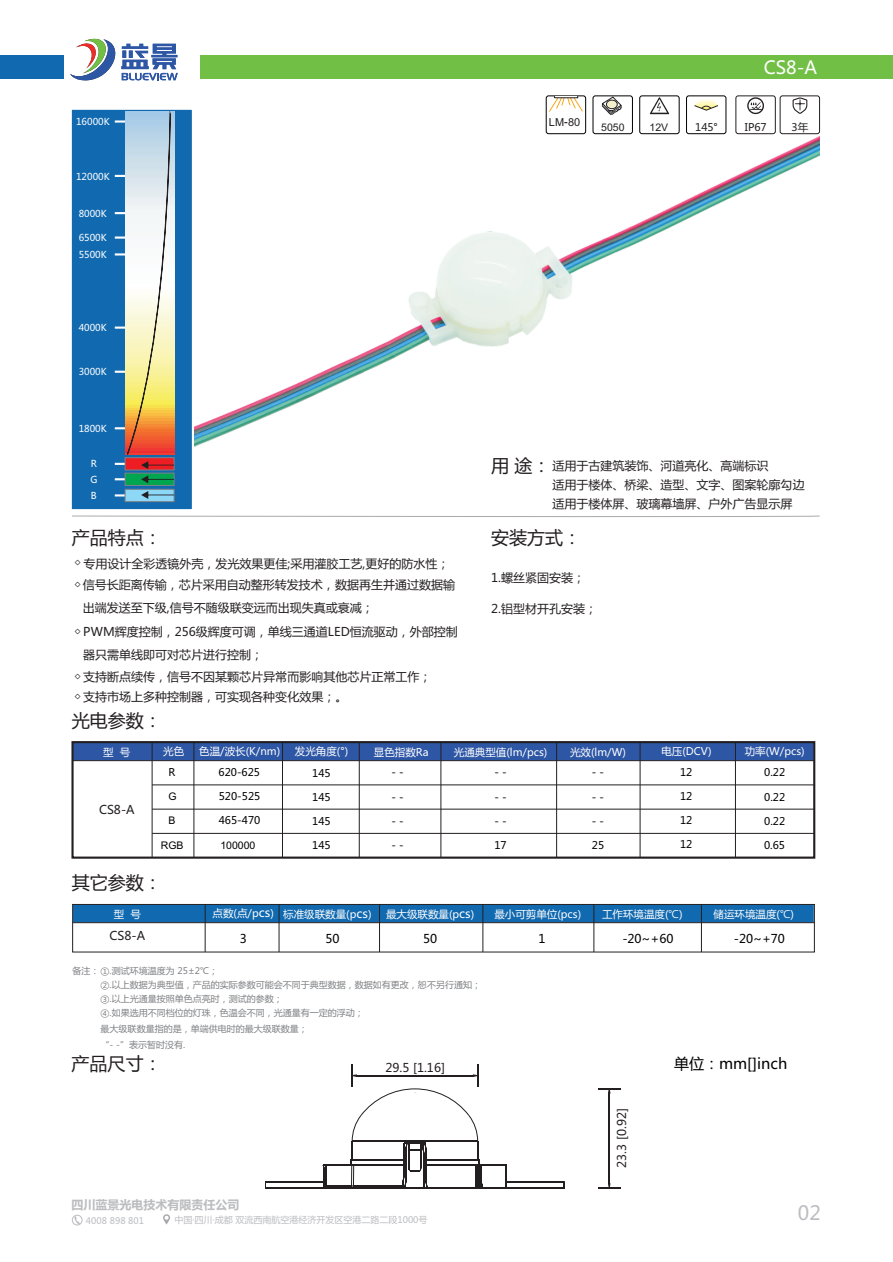
<style>
.page{position:relative;width:893px;height:1262px;background:#fff}
.page>*{position:absolute;margin:0;border:0;box-sizing:border-box;transform-origin:0 0}
.t1{font:19.5px "Microsoft Ya Hei";color:#bcbdc0}
.t2{font:18px "Microsoft Ya Hei";color:#231f20}
.t3{font:18px "Microsoft Ya Hei";color:#fff}
.t4{font:15px "Microsoft Ya Hei";color:#000}
.t5{font:12px/19.2px "Microsoft Ya Hei";color:#231f20}
.t6{font:12px "Microsoft Ya Hei";color:#000}
.t7{font:700 12px "Microsoft Ya Hei";color:#bcbdc0}
.t8{font:10.95px "Arial";color:#231f20}
.t9{font:10.5px "Microsoft Ya Hei";color:#fff}
.t10{font:10.5px "Microsoft Ya Hei";color:#000}
.t11{font:10.5px "Arial";color:#000}
.t12{font:10.5px "Microsoft Ya Hei";color:#231f20}
.t13{font:10.5px "Arial";color:#231f20}
.t14{font:9.45px/15.5px "Microsoft Ya Hei";color:#fff}
.t15{font:9px/14px "Microsoft Ya Hei";color:#808285}
.t16{font:9px "Microsoft Ya Hei";color:#bcbdc0}
.s1{color:#000}
.s2{font-family:"Adobe Gothic Std";font-weight:700}
.s3{font-size:12px}
.s4{font-family:"Microsoft Jheng Hei"}
</style>
<div class="page">
<div style="left:74px;top:744px;width:738px;height:18px;background:#2d56a5"></div>
<hr style="left:72px;top:760px;width:742px;height:1px;background:#231f20">
<hr style="left:152px;top:784px;width:662px;height:1px;background:#231f20">
<hr style="left:152px;top:809px;width:662px;height:1px;background:#231f20">
<hr style="left:152px;top:833px;width:662px;height:1px;background:#231f20">
<hr style="left:194px;top:742px;width:1px;height:115px;background:#231f20">
<hr style="left:359px;top:742px;width:1px;height:115px;background:#231f20">
<hr style="left:440px;top:742px;width:1px;height:115px;background:#231f20">
<hr style="left:556px;top:742px;width:1px;height:115px;background:#231f20">
<hr style="left:639px;top:742px;width:1px;height:115px;background:#231f20">
<hr style="left:735px;top:742px;width:1px;height:115px;background:#231f20">
<hr style="left:282px;top:742px;width:1px;height:115px;background:#231f20">
<div style="left:71px;top:741px;width:744px;height:117px;border:2px solid #231f20"></div>
<hr style="left:152px;top:742px;width:1px;height:115px;background:#231f20">
<img style="left:195px;top:55px;width:624px;height:392px">
<svg style="left:72px;top:515px;width:748px;height:2px"></svg>
<svg style="left:74px;top:1217px;width:6px;height:6px"></svg>
<svg style="left:163px;top:1214px;width:7px;height:10px"></svg>
<div style="left:72px;top:1215px;width:10px;height:10px;border:1px solid #bcbdc0;border-radius:50%"></div>
<div style="left:639px;top:96px;width:40px;height:38px;border:1px solid #000;border-radius:2px"></div>
<div style="left:686px;top:96px;width:40px;height:38px;border:1px solid #000;border-radius:2px"></div>
<svg style="left:694px;top:98px;width:24px;height:12px"></svg>
<div style="left:735px;top:96px;width:40px;height:38px;border:1px solid #231f20;border-radius:2px"></div>
<svg style="left:747px;top:97px;width:17px;height:17px"></svg>
<div style="left:780px;top:96px;width:39px;height:38px;border:1px solid #231f20;border-radius:2px"></div>
<svg style="left:792px;top:97px;width:15px;height:17px"></svg>
<svg style="left:71px;top:109px;width:124px;height:401px;background:#176cb1"></svg>
<svg style="left:116px;top:110px;width:58px;height:392px"></svg>
<div style="left:0;top:56px;width:64px;height:23px;background:#1169b0"></div>
<div style="left:200px;top:56px;width:693px;height:23px;background:#71bf44"></div>
<svg style="left:70px;top:38px;width:108px;height:43px"></svg>
<div style="left:74px;top:904px;width:741px;height:19px;background:#1169b0"></div>
<hr style="left:73px;top:922px;width:741px;height:1px;background:#231f20">
<hr style="left:205px;top:904px;width:1px;height:48px;background:#231f20">
<hr style="left:279px;top:904px;width:1px;height:48px;background:#231f20">
<div style="left:72px;top:904px;width:742px;height:48px;border:1px solid #231f20"></div>
<hr style="left:482px;top:904px;width:1px;height:48px;background:#231f20">
<hr style="left:379px;top:904px;width:1px;height:48px;background:#231f20">
<hr style="left:701px;top:904px;width:1px;height:48px;background:#231f20">
<hr style="left:593px;top:904px;width:1px;height:48px;background:#231f20">
<hr style="left:265px;top:1187px;width:59px;height:1px;background:#231f20">
<hr style="left:265px;top:1182px;width:59px;height:1px;background:#231f20">
<hr style="left:505px;top:1187px;width:59px;height:1px;background:#231f20">
<hr style="left:506px;top:1182px;width:58px;height:1px;background:#231f20">
<hr style="left:609px;top:1093px;width:1px;height:90px;background:#231f20">
<svg style="left:598px;top:1088px;width:22px;height:5px"></svg>
<svg style="left:598px;top:1183px;width:22px;height:6px"></svg>
<svg style="left:323px;top:1064px;width:183px;height:124px"></svg>
<svg style="left:649px;top:97px;width:20px;height:17px"></svg>
<p class="t14" style="left:76px;top:115px;width:35px">16000K</p>
<p class="t14" style="left:76px;top:169px;width:35px">12000K</p>
<p class="t14" style="left:79px;top:206px;width:30px">8000K</p>
<p class="t14" style="left:79px;top:231px;width:30px">6500K</p>
<p class="t14" style="left:79px;top:248px;width:30px">5500K</p>
<p class="t14" style="left:79px;top:321px;width:30px">4000K</p>
<p class="t14" style="left:79px;top:365px;width:30px">3000K</p>
<p class="t14" style="left:79px;top:421px;width:30px">1800K</p>
<p class="t14" style="left:90px;top:457px;width:9px">R<br>G</p>
<p class="t14" style="left:91px;top:488px;width:7px">B</p>
<h2 class="t2" style="left:72px;top:529px;width:91px">产品特点：</h2>
<p class="t5" style="left:74px;top:554px;width:377px"><span class="s1">◇</span> 专用设计全彩透镜外壳，发光效果更佳;采用灌胶工艺,更好的防水性；</p>
<p class="t5" style="left:74px;top:575px;width:382px"><span class="s1">◇</span>信号长距离传输，芯片采用自动整形转发技术，数据再生并通过数据输</p>
<p class="t5" style="left:83px;top:599px;width:292px">出端发送至下级,信号不随级联变远而出现失真或衰减；</p>
<p class="t5" style="left:74px;top:623px;width:385px"><span class="s1">◇</span> PWM辉度控制，256级辉度可调，单线三通道LED恒流驱动，外部控制</p>
<p class="t5" style="left:74px;top:667px;width:359px;line-height:20.2px"><span class="s1">◇</span> 支持断点续传，信号不因某颗芯片异常而影响其他芯片正常工作；<span class="s1">◇</span> 支持市场上多种控制器，可实现各种变化效果；。</p>
<p class="t5" style="left:83px;top:646px;width:181px">器只需单线即可对芯片进行控制；</p>
<h2 class="t2" style="left:72px;top:712px;width:91px">光电参数：</h2>
<p class="t8" style="left:549px;top:118px;width:33px">LM<span class="s2">-</span>80</p>
<p class="t13" style="left:601px;top:123px;width:25px">5050</p>
<h2 class="t3" style="left:763px;top:60px;width:55px">CS8-A</h2>
<p class="t13" style="left:649px;top:123px;width:20px">12V</p>
<p class="t12" style="left:695px;top:122px;width:24px">145°</p>
<p class="t12" style="left:745px;top:122px;width:23px">IP67</p>
<p class="t12" style="left:791px;top:122px;width:18px">3年</p>
<h2 class="t2" style="left:491px;top:457px;width:61px">用 途：</h2>
<p class="t5" style="left:552px;top:457px;width:254px">适用于古建筑装饰、河道亮化、高端标识<br>适用于楼体、桥梁、造型、文字、图案轮廓勾边适用于楼体屏、玻璃幕墙屏、户外广告显示屏</p>
<h2 class="t2" style="left:491px;top:529px;width:91px">安装方式：</h2>
<p class="t5" style="left:491px;top:569px;width:95px">1.螺丝紧固安装；</p>
<p class="t5" style="left:491px;top:599px;width:107px">2.铝型材开孔安装；</p>
<p class="t9" style="left:103px;top:747px;width:29px">型 号</p>
<p class="t9" style="left:374px;top:747px;width:56px">显色指数Ra</p>
<p class="t9" style="left:570px;top:747px;width:57px">光效(lm/W)</p>
<p class="t9" style="left:661px;top:746px;width:52px">电压(DCV)</p>
<p class="t9" style="left:744px;top:747px;width:62px">功率(W/pcs)</p>
<p class="t9" style="left:295px;top:746px;width:55px">发光角度(°)</p>
<p class="t9" style="left:199px;top:746px;width:82px">色温/波长(K/nm)</p>
<p class="t10" style="left:219px;top:791px;width:43px">520-525</p>
<p class="t10" style="left:219px;top:815px;width:43px">465-470</p>
<p class="t9" style="left:163px;top:746px;width:22px">光色</p>
<p class="t11" style="left:169px;top:792px;width:10px">G</p>
<p class="t9" style="left:454px;top:747px;width:95px">光通典型值(lm/pcs)</p>
<p class="t10" style="left:680px;top:767px;width:14px">12</p>
<p class="t10" style="left:680px;top:791px;width:14px">12</p>
<p class="t10" style="left:680px;top:815px;width:14px">12</p>
<p class="t10" style="left:680px;top:840px;width:14px">12</p>
<p class="t10" style="left:218px;top:767px;width:43px">620-625</p>
<p class="t10" style="left:391px;top:768px;width:14px">- -</p>
<p class="t10" style="left:494px;top:768px;width:14px">- -</p>
<p class="t10" style="left:592px;top:768px;width:14px">- -</p>
<p class="t10" style="left:764px;top:768px;width:23px">0.22</p>
<p class="t10" style="left:391px;top:792px;width:14px">- -</p>
<p class="t10" style="left:494px;top:792px;width:14px">- -</p>
<p class="t10" style="left:592px;top:792px;width:14px">- -</p>
<p class="t10" style="left:764px;top:792px;width:23px">0.22</p>
<p class="t10" style="left:391px;top:816px;width:14px">- -</p>
<p class="t10" style="left:494px;top:816px;width:14px">- -</p>
<p class="t10" style="left:592px;top:816px;width:14px">- -</p>
<p class="t10" style="left:764px;top:816px;width:23px">0.22</p>
<p class="t10" style="left:391px;top:840px;width:14px">- -</p>
<p class="t10" style="left:168px;top:767px;width:8px">R</p>
<p class="t10" style="left:312px;top:768px;width:20px">145</p>
<p class="t10" style="left:312px;top:792px;width:20px">145</p>
<p class="t10" style="left:312px;top:816px;width:20px">145</p>
<p class="t5" style="left:99px;top:800px;width:37px">CS8-A</p>
<p class="t11" style="left:169px;top:817px;width:9px">B</p>
<p class="t10" style="left:494px;top:840px;width:14px">17</p>
<p class="t10" style="left:764px;top:840px;width:23px">0.65</p>
<p class="t10" style="left:592px;top:840px;width:14px">25</p>
<p class="t11" style="left:161px;top:841px;width:24px">RGB</p>
<p class="t11" style="left:220px;top:841px;width:37px">100000</p>
<p class="t10" style="left:312px;top:840px;width:20px">145</p>
<h2 class="t2" style="left:72px;top:874px;width:91px">其它参数：</h2>
<p class="t9" style="left:114px;top:909px;width:29px">型 号</p>
<p class="t5" style="left:109px;top:927px;width:37px">CS8-A</p>
<p class="t9" style="left:212px;top:909px;width:160px">点数(点/p<span class="s3">cs</span>) 标准级联数量(p<span class="s3">cs</span>)</p>
<p class="t9" style="left:386px;top:909px;width:90px">最大级联数量(p<span class="s3">cs</span>)</p>
<p class="t9" style="left:602px;top:909px;width:82px">工作环境温度(<span class="s4">℃</span>)</p>
<p class="t9" style="left:713px;top:909px;width:82px">储运环境温度(<span class="s4">℃</span>)</p>
<p class="t9" style="left:494px;top:909px;width:88px">最小可剪单位(pcs)</p>
<p class="t6" style="left:538px;top:932px;width:9px">1</p>
<p class="t6" style="left:240px;top:932px;width:9px">3</p>
<p class="t6" style="left:325px;top:932px;width:16px">50</p>
<p class="t6" style="left:423px;top:932px;width:16px">50</p>
<p class="t6" style="left:622px;top:932px;width:53px">-20~+60</p>
<p class="t6" style="left:733px;top:932px;width:53px">-20~+70</p>
<p class="t15" style="left:101px;top:964px;width:382px;text-indent:-28px">备注：①.测试环境温度为 25±2℃；<br>②.以上数据为典型值，产品的实际参数可能会不同于典型数据，数据如有更改，恕不另行通知；③.以上光通量按照单色点亮时，测试的参数；<br>④.如果选用不同档位的灯珠，色温会不同，光通量有一定的浮动；</p>
<p class="t15" style="left:101px;top:1022px;width:208px;line-height:15.8px">最大级联数量指的是，单端供电时的最大级联数量；“- -”表示暂时没有.</p>
<h2 class="t2" style="left:72px;top:1055px;width:91px">产品尺寸：</h2>
<p class="t4" style="left:674px;top:1056px;width:115px">单位：mm[]inch</p>
<p class="t5" style="left:613px;top:1167px;width:61px;rotate:-90deg">23.3 [0.92]</p>
<p class="t5" style="left:385px;top:1058px;width:61px">29.5 [1.16]</p>
<p class="t7" style="left:71px;top:1199px;width:169px">四川蓝景光电技术有限责任公司</p>
<p class="t16" style="left:86px;top:1216px;width:60px">4008 898 801</p>
<p class="t16" style="left:174px;top:1216px;width:255px">中国·四川·成都 双流西南航空港经济开发区空港二路二段1000号</p>
<h1 class="t1" style="left:797px;top:1204px;width:24px">02</h1>
</div>
